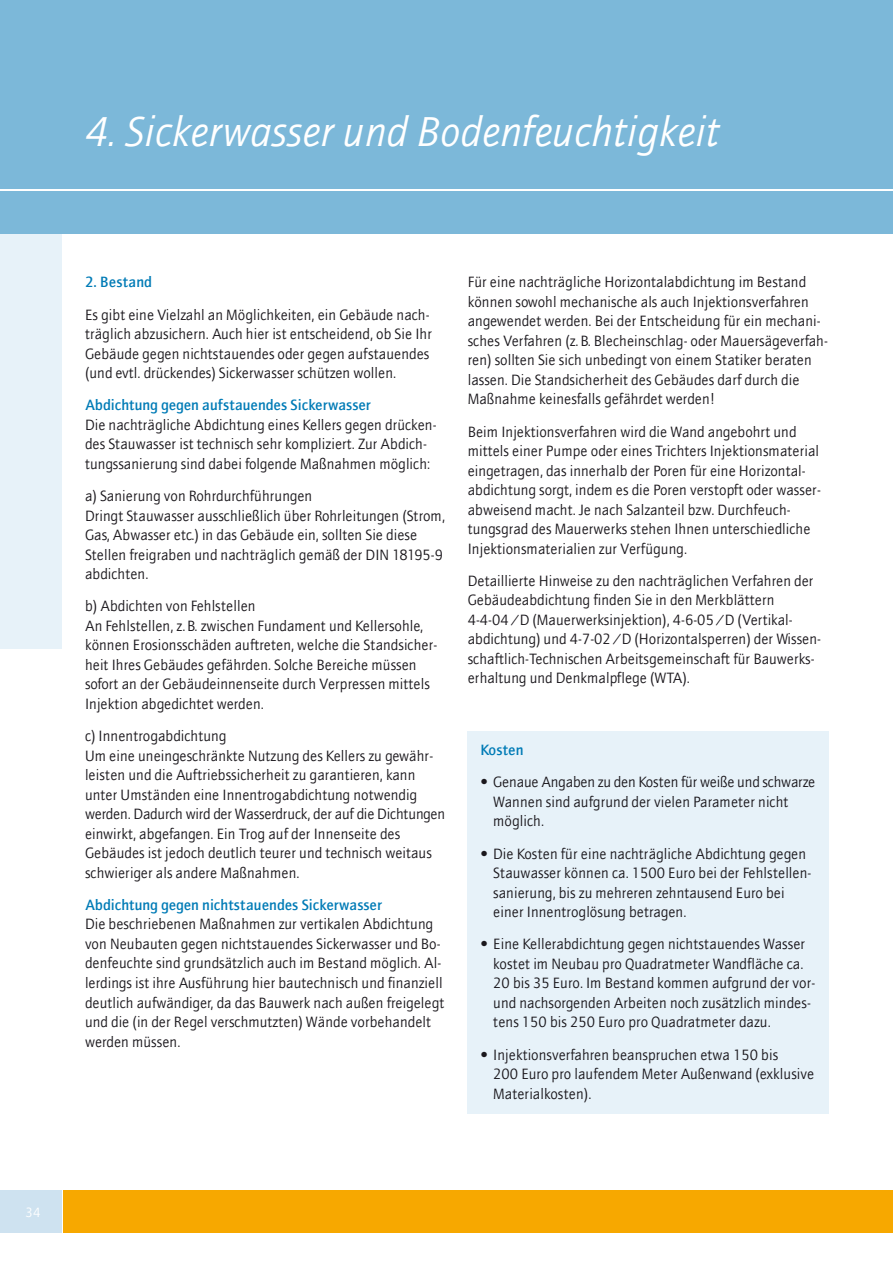
<style>
.page{position:relative;width:893px;height:1263px;background:#fff}
.page>*{position:absolute;margin:0;border:0;box-sizing:border-box;transform-origin:0 0}
.t1{font:italic 42px "ITC Quay Sans";color:#fff}
.t2{font:15px/19.5px "ITC Quay Sans";color:#1a171c}
.t3{font:500 15px "ITC Quay Sans";color:#007bb6}
.t4{font:13.5px "ITC Quay Sans";color:#fff}
</style>
<div class="page">
<div style="left:64px;top:1191px;width:829px;height:42px;background:#f7a800"></div>
<div style="left:0;top:1191px;width:62px;height:42px;background:#cee2f0"></div>
<div style="left:0;top:0;width:893px;height:189px;background:#7cb8d9"></div>
<div style="left:0;top:191px;width:893px;height:43px;background:#7cb8d9"></div>
<div style="left:0;top:234px;width:62px;height:414px;background:#e7f2f9"></div>
<div style="left:468px;top:731px;width:361px;height:383px;background:#e7f2f9"></div>
<h1 class="t1" style="left:85px;top:106px;width:636px">4. Sickerwasser und Bodenfeuchtigkeit</h1>
<p class="t4" style="left:26px;top:1204px;width:17px">34</p>
<p class="t3" style="left:85px;top:273px;width:68px">2. Bestand</p>
<p class="t2" style="left:85px;top:304px;width:349px">Es gibt eine Vielzahl an Möglichkeiten, ein Gebäude nach&shy;träglich abzusichern. Auch hier ist entscheidend, ob Sie Ihr Gebäude gegen nichtstauendes oder gegen aufstauendes (und evtl. drückendes) Sickerwasser schützen wollen.</p>
<p class="t3" style="left:85px;top:396px;width:288px">Abdichtung gegen aufstauendes Sickerwasser</p>
<p class="t2" style="left:85px;top:415px;width:353px">Die nachträgliche Abdichtung eines Kellers gegen drücken&shy;des Stauwasser ist technisch sehr kompliziert. Zur Abdich&shy;tungssanierung sind dabei folgende Maßnahmen möglich:</p>
<p class="t2" style="left:85px;top:486px;width:362px">a) Sanierung von Rohrdurchführungen<br>Dringt Stauwasser ausschließlich über Rohrleitungen (Strom, Gas, Abwasser etc.) in das Gebäude ein, sollten Sie diese Stellen freigraben und nachträglich gemäß der DIN 18195-9 abdichten.</p>
<p class="t2" style="left:85px;top:596px;width:354px">b) Abdichten von Fehlstellen<br>An Fehlstellen, z.B. zwischen Fundament und Kellersohle, können Erosionsschäden auftreten, welche die Standsicher&shy;heit Ihres Gebäudes gefährden. Solche Bereiche müssen sofort an der Gebäudeinnenseite durch Verpressen mittels Injektion abgedichtet werden.</p>
<p class="t2" style="left:85px;top:726px;width:362px">c) Innentrogabdichtung<br>Um eine uneingeschränkte Nutzung des Kellers zu gewähr&shy;leisten und die Auftriebssicherheit zu garantieren, kann unter Umständen eine Innentrogabdichtung notwendig werden. Dadurch wird der Wasserdruck, der auf die Dichtungen einwirkt, abgefangen. Ein Trog auf der Innenseite des Gebäudes ist jedoch deutlich teurer und technisch weitaus schwieriger als andere Maßnahmen.</p>
<p class="t3" style="left:85px;top:896px;width:299px">Abdichtung gegen nichtstauendes Sickerwasser</p>
<p class="t2" style="left:85px;top:914px;width:361px">Die beschriebenen Maßnahmen zur vertikalen Abdichtung von Neubauten gegen nichtstauendes Sickerwasser und Bo&shy;denfeuchte sind grundsätzlich auch im Bestand möglich. Al&shy;lerdings ist ihre Ausführung hier bautechnisch und finanziell deutlich aufwändiger, da das Bauwerk nach außen freigelegt und die (in der Regel verschmutzten) Wände vorbehandelt werden müssen.</p>
<p class="t2" style="left:468px;top:272px;width:362px">Für eine nachträgliche Horizontalabdichtung im Bestand können sowohl mechanische als auch Injektionsverfahren angewendet werden. Bei der Entscheidung für ein mechani&shy;sches Verfahren (z.B. Blecheinschlag- oder Mauersägeverfah&shy;ren) sollten Sie sich unbedingt von einem Statiker beraten lassen. Die Standsicherheit des Gebäudes darf durch die Maßnahme keinesfalls gefährdet werden!</p>
<p class="t2" style="left:468px;top:421px;width:355px">Beim Injektionsverfahren wird die Wand angebohrt und mittels einer Pumpe oder eines Trichters Injektionsmaterial eingetragen, das innerhalb der Poren für eine Horizontal&shy;abdichtung sorgt, indem es die Poren verstopft oder wasser&shy;abweisend macht. Je nach Salzanteil bzw. Durchfeuch&shy;tungsgrad des Mauerwerks stehen Ihnen unterschiedliche Injektionsmaterialien zur Verfügung.</p>
<p class="t2" style="left:468px;top:571px;width:355px">Detaillierte Hinweise zu den nachträglichen Verfahren der Gebäudeabdichtung finden Sie in den Merkblättern 4-4-04/D (Mauerwerksinjektion), 4-6-05/D (Vertikal&shy;abdichtung) und 4-7-02/D (Horizontalsperren) der Wissen&shy;schaftlich-Technischen Arbeitsgemeinschaft für Bauwerks&shy;erhaltung und Denkmalpflege (WTA).</p>
<p class="t3" style="left:480px;top:741px;width:45px">Kosten</p>
<p class="t2" style="left:493px;top:772px;width:324px;text-indent:-13px">• Genaue Angaben zu den Kosten für weiße und schwarze<br>Wannen sind aufgrund der vielen Parameter nicht möglich.</p>
<p class="t2" style="left:493px;top:843px;width:320px;text-indent:-13px">• Die Kosten für eine nachträgliche Abdichtung gegen Stauwasser können ca. 1500 Euro bei der Fehlstellen&shy;sanierung, bis zu mehreren zehntausend Euro bei einer Innentroglösung betragen.</p>
<p class="t2" style="left:493px;top:934px;width:322px;text-indent:-13px">• Eine Kellerabdichtung gegen nichtstauendes Wasser kostet im Neubau pro Quadratmeter Wandfläche ca.<br>20 bis 35 Euro. Im Bestand kommen aufgrund der vor&shy;und nachsorgenden Arbeiten noch zusätzlich mindes&shy;tens 150 bis 250 Euro pro Quadratmeter dazu.</p>
<p class="t2" style="left:493px;top:1044px;width:323px;text-indent:-13px">• Injektionsverfahren beanspruchen etwa 150 bis<br>200 Euro pro laufendem Meter Außenwand (exklusive<br>Materialkosten).</p>
</div>
